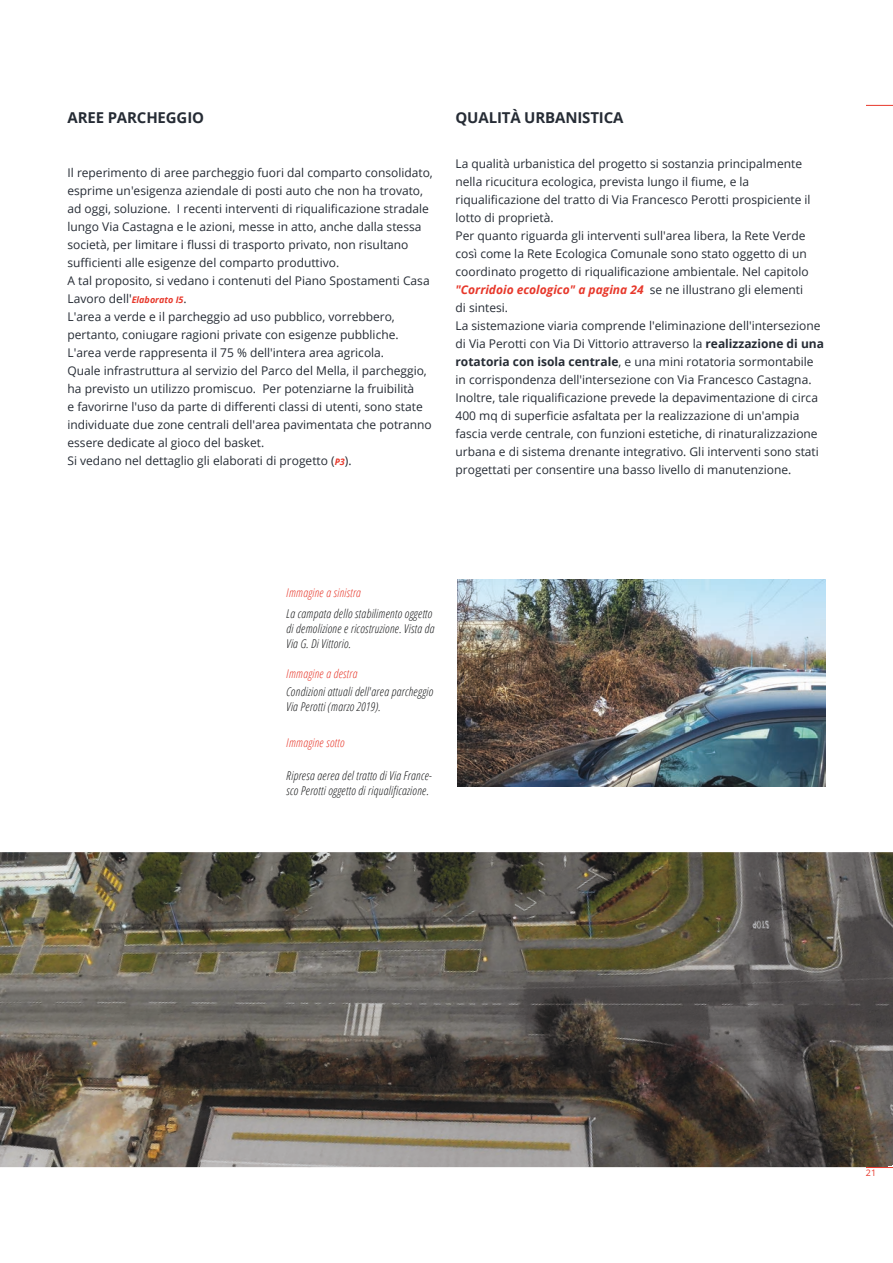
<style>
.page{position:relative;width:893px;height:1263px;background:#fff}
.page>*{position:absolute;margin:0;border:0;box-sizing:border-box;transform-origin:0 0}
.t1{font:700 15px "Open Sans";letter-spacing:-.01em;color:#262c35}
.t2{font:italic 300 condensed 12.15px/15.1px "Open Sans";letter-spacing:.02em;color:#1d1e1f}
.t3{font:12px/18px "Open Sans 2";color:#262c35}
.t4{font:12px "Open Sans";color:#262c35}
.t5{font:12px "Open Sans Bold Italic 2";color:#e7382b}
.t6{font:italic 300 condensed 12px "Open Sans";letter-spacing:.02em;color:#e7382b}
.t7{font:9px "Open Sans";color:#e7382b}
.s1{font-family:"Open Sans Bold Italic 2";font-size:9px;color:#e7382b}
.s2{font-family:"Open Sans"}
.s3{font-family:"Open Sans 2";color:#262c35}
.s4{font-weight:700}
.s5{font-family:"Open Sans";font-weight:700}
</style>
<div class="page">
<img style="left:0;top:852px;width:893px;height:315px">
<img style="left:457px;top:579px;width:368px;height:207px">
<svg style="left:866px;top:105px;width:27px;height:1px"></svg>
<svg style="left:866px;top:1167px;width:27px;height:1px"></svg>
<p class="t1" style="left:68px;top:107px;width:138px">AREE PARCHEGGIO</p>
<p class="t1" style="left:455px;top:107px;width:169px">QUALITÀ URBANISTICA</p>
<p class="t3" style="left:67px;top:163px;width:367px">Il reperimento di aree parcheggio fuori dal comparto consolidato, esprime un'esigenza aziendale di posti auto che non ha trovato, ad oggi, soluzione. I recenti interventi di riqualificazione stradale lungo Via Castagna e le azioni, messe in atto, anche dalla stessa società, per limitare i flussi di trasporto privato, non risultano sufficienti alle esigenze del comparto produttivo.<br>A tal proposito, si vedano i contenuti del Piano Spostamenti Casa Lavoro dell'<span class="s1">Elaborato I5</span><span class="s2">.<br></span>L'area a verde e il parcheggio ad uso pubblico, vorrebbero, pertanto, coniugare ragioni private con esigenze pubbliche.<br>L'area verde rappresenta il 75 % dell'intera area agricola.<br>Quale infrastruttura al servizio del Parco del Mella, il parcheggio, ha previsto un utilizzo promiscuo. Per potenziarne la fruibilità<br>e favorirne l'uso da parte di differenti classi di utenti, sono state individuate due zone centrali dell'area pavimentata che potranno essere dedicate al gioco del basket.<br>Si vedano nel dettaglio gli elaborati di progetto (<span class="s1">P3</span>).</p>
<p class="t3" style="left:455px;top:154px;width:357px">La qualità urbanistica del progetto si sostanzia principalmente nella ricucitura ecologica, prevista lungo il fiume, e la riqualificazione del tratto di Via Francesco Perotti prospiciente il lotto di proprietà.<br>Per quanto riguarda gli interventi sull'area libera, la Rete Verde così come la Rete Ecologica Comunale sono stato oggetto di un coordinato progetto di riqualificazione ambientale. Nel capitolo</p>
<p class="t5" style="left:455px;top:281px;width:349px">"Corridoio ecologico" a pagina 24 <span class="s3">se ne illustrano gli elementi</span></p>
<p class="t4" style="left:455px;top:299px;width:54px">di sintesi.</p>
<p class="t3" style="left:455px;top:316px;width:366px">La sistemazione viaria comprende l'eliminazione dell'intersezione</p>
<p class="t4" style="left:455px;top:335px;width:370px">di Via Perotti con Via Di Vittorio attraverso la <span class="s4">realizzazione di una</span></p>
<p class="t3" style="left:455px;top:352px;width:365px"><span class="s5">rotatoria con isola centrale</span>, e una mini rotatoria sormontabile in corrispondenza dell'intersezione con Via Francesco Castagna.<br>Inoltre, tale riqualificazione prevede la depavimentazione di circa 400 mq di superficie asfaltata per la realizzazione di un'ampia fascia verde centrale, con funzioni estetiche, di rinaturalizzazione urbana e di sistema drenante integrativo. Gli interventi sono stati progettati per consentire una basso livello di manutenzione.</p>
<p class="t6" style="left:286px;top:585px;width:76px">Immagine a sinistra</p>
<p class="t2" style="left:286px;top:605px;width:150px">La campata dello stabilimento oggetto di demolizione e ricostruzione. Vista da<br>Via G. Di Vittorio.</p>
<p class="t6" style="left:286px;top:666px;width:73px">Immagine a destra</p>
<p class="t2" style="left:286px;top:684px;width:149px">Condizioni attuali dell'area parcheggio<br>Via Perotti (marzo 2019).</p>
<p class="t6" style="left:286px;top:735px;width:60px">Immagine sotto</p>
<p class="t2" style="left:286px;top:767px;width:147px">Ripresa aerea del tratto di Via France&shy;sco Perotti oggetto di riqualificazione.</p>
<p class="t7" style="left:866px;top:1167px;width:12px">21</p>
</div>
